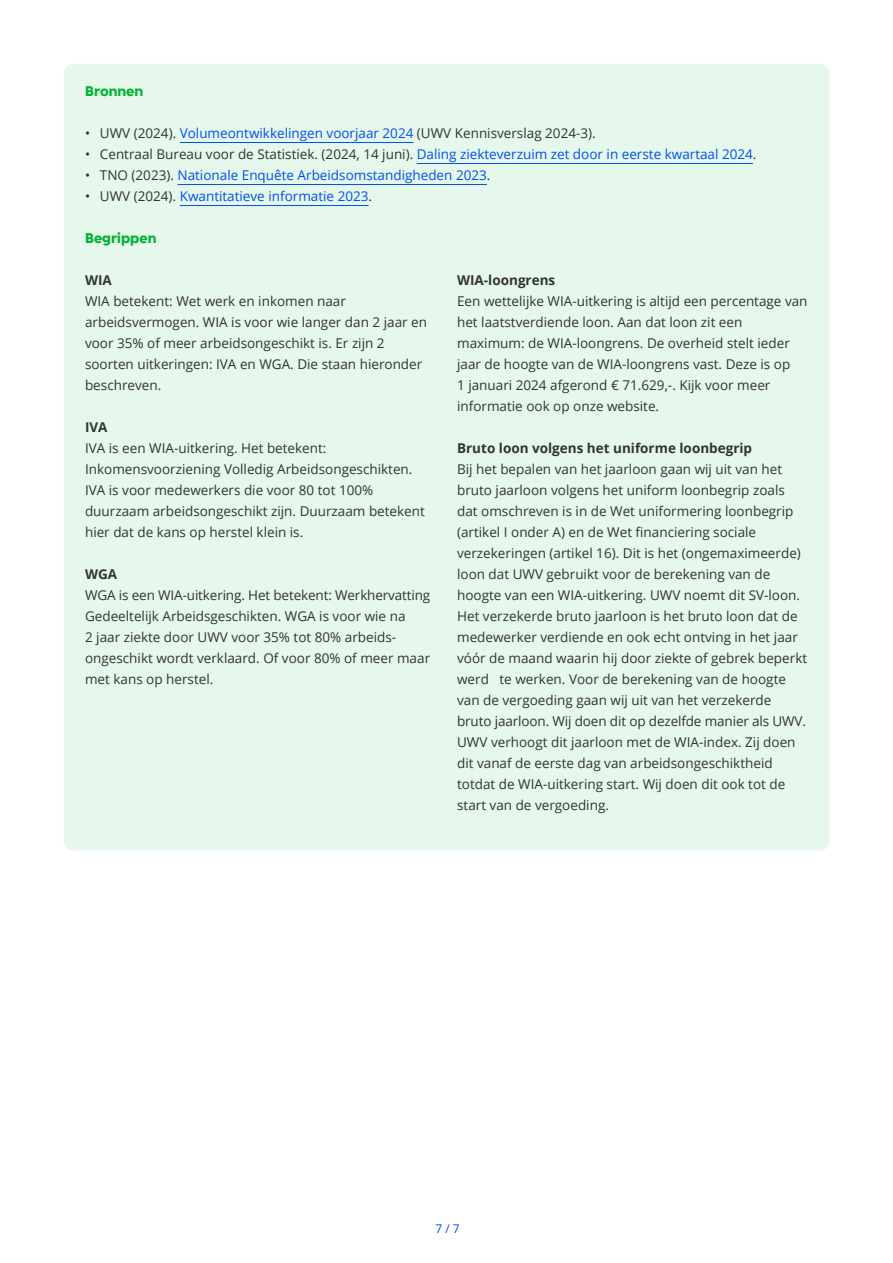
<style>
.page{position:relative;width:893px;height:1263px;background:#fff}
.page>*{position:absolute;margin:0;border:0;box-sizing:border-box;transform-origin:0 0}
.t1{font:700 15px "Plastic Sans";color:#00b332}
.t2{font:13.5px/21px "Open Sans";color:#333}
.t3{font:13.5px "Open Sans";color:#0050f0}
.t4{font:700 13.5px "Open Sans";color:#333}
.t5{font:12px "Open Sans";color:#0050f0}
.s1{color:#0050f0}
.s2{color:#333}
</style>
<div class="page">
<div style="left:64px;top:64px;width:765px;height:786px;background:#e6f7eb;border-radius:9px"></div>
<hr style="left:180px;top:142px;width:233px;height:1px;background:#0050f0">
<hr style="left:417px;top:163px;width:336px;height:1px;background:#0050f0">
<hr style="left:178px;top:184px;width:309px;height:1px;background:#0050f0">
<hr style="left:180px;top:205px;width:189px;height:1px;background:#0050f0">
<p class="t1" style="left:85px;top:82px;width:60px">Bronnen</p>
<p class="t2" style="left:85px;top:122px;width:512px">• UWV (2024). <span class="s1">Volumeontwikkelingen voorjaar 2024</span> (UWV Kennisverslag 2024-3).</p>
<p class="t2" style="left:85px;top:143px;width:673px">• Centraal Bureau voor de Statistiek. (2024, 14 juni). <span class="s1">Daling ziekteverzuim zet door in eerste kwartaal 2024</span>.</p>
<p class="t3" style="left:85px;top:166px;width:407px"><span class="s2">• TNO (2023).</span> Nationale Enquête Arbeidsomstandigheden 2023<span class="s2">.</span></p>
<p class="t3" style="left:85px;top:187px;width:289px"><span class="s2">• UWV (2024).</span> Kwantitatieve informatie 2023<span class="s2">.</span></p>
<p class="t1" style="left:85px;top:229px;width:73px">Begrippen</p>
<p class="t4" style="left:85px;top:271px;width:28px">WIA</p>
<p class="t2" style="left:85px;top:290px;width:344px">WIA betekent: Wet werk en inkomen naar arbeidsvermogen. WIA is voor wie langer dan 2 jaar en voor 35% of meer arbeidsongeschikt is. Er zijn 2 soorten uitkeringen: IVA en WGA. Die staan hieronder beschreven.</p>
<p class="t4" style="left:85px;top:418px;width:24px">IVA</p>
<p class="t2" style="left:85px;top:437px;width:341px">IVA is een WIA-uitkering. Het betekent:<br>Inkomensvoorziening Volledig Arbeidsongeschikten.<br>IVA is voor medewerkers die voor 80 tot 100% duurzaam arbeidsongeschikt zijn. Duurzaam betekent hier dat de kans op herstel klein is.</p>
<p class="t4" style="left:85px;top:565px;width:34px">WGA</p>
<p class="t2" style="left:85px;top:584px;width:347px">WGA is een WIA-uitkering. Het betekent: Werkhervatting Gedeeltelijk Arbeidsgeschikten. WGA is voor wie na<br>2 jaar ziekte door UWV voor 35% tot 80% arbeids&shy;ongeschikt wordt verklaard. Of voor 80% of meer maar met kans op herstel.</p>
<p class="t4" style="left:457px;top:271px;width:100px">WIA-loongrens</p>
<p class="t2" style="left:457px;top:290px;width:352px">Een wettelijke WIA-uitkering is altijd een percentage van het laatstverdiende loon. Aan dat loon zit een maximum: de WIA-loongrens. De overheid stelt ieder jaar de hoogte van de WIA-loongrens vast. Deze is op<br>1 januari 2024 afgerond € 71.629,-. Kijk voor meer informatie ook op onze website.</p>
<p class="t4" style="left:457px;top:439px;width:297px">Bruto loon volgens het uniforme loonbegrip</p>
<p class="t2" style="left:457px;top:458px;width:352px">Bij het bepalen van het jaarloon gaan wij uit van het bruto jaarloon volgens het uniform loonbegrip zoals dat omschreven is in de Wet uniformering loonbegrip (artikel I onder A) en de Wet financiering sociale verzekeringen (artikel 16). Dit is het (ongemaximeerde) loon dat UWV gebruikt voor de berekening van de hoogte van een WIA-uitkering. UWV noemt dit SV-loon.<br>Het verzekerde bruto jaarloon is het bruto loon dat de medewerker verdiende en ook echt ontving in het jaar vóór de maand waarin hij door ziekte of gebrek beperkt werd te werken. Voor de berekening van de hoogte van de vergoeding gaan wij uit van het verzekerde bruto jaarloon. Wij doen dit op dezelfde manier als UWV.<br>UWV verhoogt dit jaarloon met de WIA-index. Zij doen dit vanaf de eerste dag van arbeidsongeschiktheid totdat de WIA-uitkering start. Wij doen dit ook tot de start van de vergoeding.</p>
<p class="t5" style="left:435px;top:1220px;width:26px">7 / 7</p>
</div>
